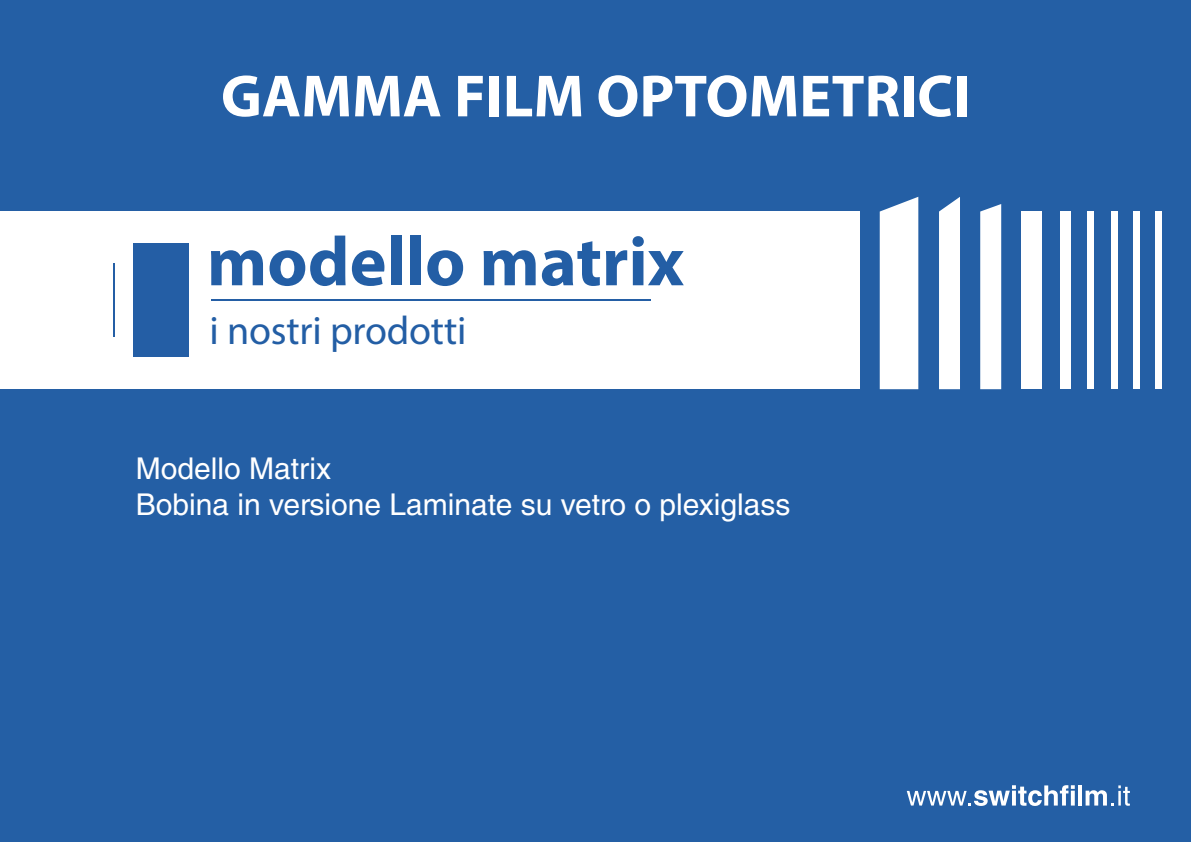
<style>
.page{position:relative;width:1191px;height:842px;background:#245fa5}
.page>*{position:absolute;margin:0;border:0;box-sizing:border-box;transform-origin:0 0}
.t1{font:700 70px "Myriad Pro";color:#235ea5}
.t2{font:700 60px "Myriad Pro";color:#fff}
.t3{font:40px "Myriad Pro";letter-spacing:-.005em;color:#235ea5}
.t4{font:30px/36px "Helvetica LT Std";color:#fff}
</style>
<div class="page">
<div style="left:0;top:212px;width:859px;height:177px;background:#fff"></div>
<div style="left:879px;top:197px;width:39px;height:192px;background:#fff"></div>
<div style="left:939px;top:197px;width:21px;height:192px;background:#fff"></div>
<div style="left:980px;top:204px;width:21px;height:185px;background:#fff"></div>
<div style="left:1021px;top:212px;width:21px;height:177px;background:#fff"></div>
<div style="left:1060px;top:212px;width:10px;height:177px;background:#fff"></div>
<div style="left:1087px;top:212px;width:6px;height:177px;background:#fff"></div>
<div style="left:1111px;top:212px;width:6px;height:177px;background:#fff"></div>
<div style="left:1133px;top:212px;width:7px;height:177px;background:#fff"></div>
<div style="left:1155px;top:212px;width:6px;height:177px;background:#fff"></div>
<div style="left:134px;top:244px;width:55px;height:113px;background:#245ea5"></div>
<hr style="left:114px;top:263px;width:1px;height:74px;background:#245ea5">
<hr style="left:211px;top:299px;width:440px;height:2px;background:#245ea5">
<svg style="left:906px;top:785px;width:168px;height:21px"></svg>
<hr style="left:1078px;top:785px;width:3px;height:20px;background:#fff">
<svg style="left:1085px;top:785px;width:44px;height:21px"></svg>
<h2 class="t2" style="left:221px;top:57px;width:750px">GAMMA FILM OPTOMETRICI</h2>
<h1 class="t1" style="left:207px;top:216px;width:478px">modello matrix</h1>
<h3 class="t3" style="left:210px;top:305px;width:258px">i nostri prodotti</h3>
<p class="t4" style="left:136px;top:450px;width:656px">Modello Matrix<br>Bobina in versione Laminate su vetro o plexiglass</p>
</div>
